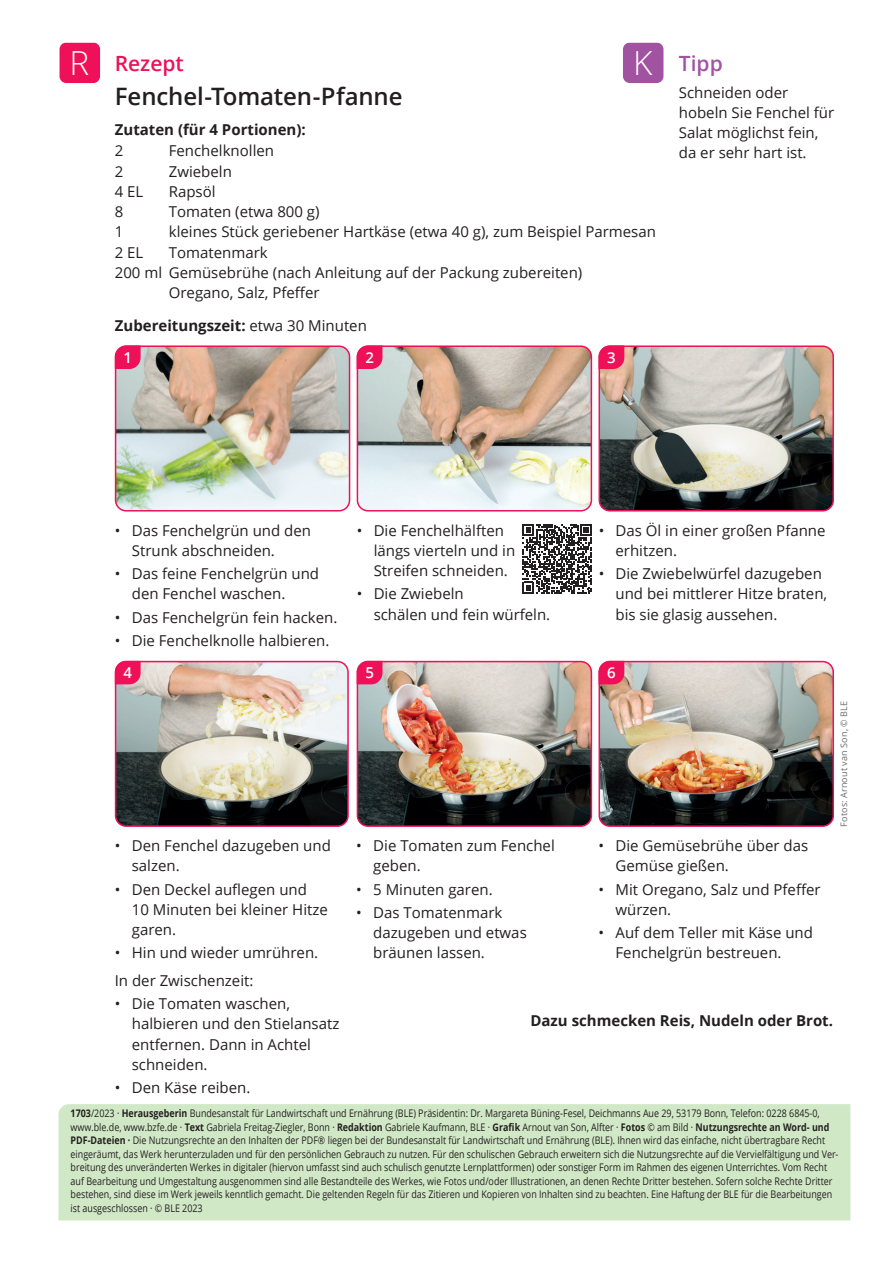
<style>
.page{position:relative;width:893px;height:1263px;background:#fff}
.page>*{position:absolute;margin:0;border:0;box-sizing:border-box;transform-origin:0 0}
.t1{font:300 33.15px "Open Sans";color:#fff}
.t2{font:600 24px "Open Sans";letter-spacing:-.005em;color:#231f20}
.t3{font:600 21px "Open Sans";color:#ee1059}
.t4{font:600 21px "Open Sans";color:#a153a1}
.t5{font:15px/20.2px "Open Sans";color:#231f20}
.t6{font:700 15px "Open Sans";color:#231f20}
.t7{font:600 15px "Open Sans";color:#fff}
.t8{font:10.5px/13.5px "Open Sans";color:#231f20;scale:.85 1}
.t9{font:9px "Open Sans";letter-spacing:.02em;color:#6c6d70}
.s1{font-weight:400}
.s2{font-weight:700}
</style>
<div class="page">
<div style="left:60px;top:43px;width:40px;height:40px;background:#ee1059;border-radius:7px"></div>
<div style="left:623px;top:43px;width:40px;height:40px;background:#a153a1;border-radius:7px"></div>
<img style="left:116px;top:348px;width:234px;height:163px">
<div style="left:115px;top:345px;width:235px;height:166px;border:2px solid #ee1059;border-radius:11px"></div>
<svg style="left:114px;top:345px;width:27px;height:25px"></svg>
<img style="left:357px;top:348px;width:234px;height:163px">
<div style="left:357px;top:345px;width:235px;height:166px;border:2px solid #ee1059;border-radius:11px"></div>
<svg style="left:356px;top:345px;width:27px;height:25px"></svg>
<img style="left:601px;top:348px;width:232px;height:163px">
<div style="left:598px;top:345px;width:236px;height:166px;border:2px solid #ee1059;border-radius:11px"></div>
<svg style="left:598px;top:345px;width:27px;height:25px"></svg>
<img style="left:117px;top:664px;width:229px;height:161px">
<div style="left:115px;top:661px;width:234px;height:166px;border:2px solid #ee1059;border-radius:11px"></div>
<svg style="left:114px;top:660px;width:27px;height:25px"></svg>
<img style="left:357px;top:662px;width:234px;height:163px">
<div style="left:357px;top:661px;width:235px;height:166px;border:2px solid #ee1059;border-radius:11px"></div>
<svg style="left:356px;top:660px;width:27px;height:25px"></svg>
<img style="left:601px;top:663px;width:231px;height:161px">
<div style="left:598px;top:661px;width:236px;height:166px;border:2px solid #ee1059;border-radius:11px"></div>
<svg style="left:598px;top:660px;width:27px;height:25px"></svg>
<svg style="left:522px;top:524px;width:70px;height:69px"></svg>
<div style="left:58px;top:1104px;width:791px;height:115px;background:#d1e8c6"></div>
<h1 class="t1" style="left:69px;top:40px;width:21px">R</h1>
<h1 class="t1" style="left:633px;top:40px;width:21px">K</h1>
<h3 class="t3" style="left:115px;top:49px;width:70px">Rezept</h3>
<h2 class="t2" style="left:115px;top:80px;width:289px">Fenchel-Tomaten-Pfanne</h2>
<h3 class="t6" style="left:115px;top:119px;width:192px">Zutaten (für 4 Portionen):</h3>
<h3 class="t5" style="left:115px;top:140px;width:10px">2</h3>
<h3 class="t5" style="left:169px;top:140px;width:107px">Fenchelknollen</h3>
<h3 class="t5" style="left:115px;top:161px;width:10px">2</h3>
<h3 class="t5" style="left:169px;top:161px;width:65px">Zwiebeln</h3>
<h3 class="t5" style="left:115px;top:181px;width:30px">4 EL</h3>
<h3 class="t5" style="left:169px;top:181px;width:48px">Rapsöl</h3>
<h3 class="t5" style="left:115px;top:201px;width:10px">8</h3>
<h3 class="t5" style="left:169px;top:201px;width:152px">Tomaten (etwa 800 g)</h3>
<h3 class="t5" style="left:115px;top:221px;width:10px">1</h3>
<h3 class="t5" style="left:169px;top:221px;width:489px">kleines Stück geriebener Hartkäse (etwa 40 g), zum Beispiel Parmesan</h3>
<h3 class="t5" style="left:115px;top:242px;width:30px">2 EL</h3>
<h3 class="t5" style="left:169px;top:242px;width:100px">Tomatenmark</h3>
<h3 class="t5" style="left:115px;top:262px;width:469px">200 ml Gemüsebrühe (nach Anleitung auf der Packung zubereiten)</h3>
<h3 class="t5" style="left:169px;top:282px;width:152px">Oregano, Salz, Pfeffer</h3>
<h3 class="t6" style="left:115px;top:315px;width:254px">Zubereitungszeit: <span class="s1">etwa 30 Minuten</span></h3>
<h3 class="t7" style="left:124px;top:347px;width:10px">1</h3>
<h3 class="t7" style="left:365px;top:347px;width:10px">2</h3>
<h3 class="t7" style="left:607px;top:347px;width:10px">3</h3>
<h3 class="t4" style="left:679px;top:49px;width:45px">Tipp</h3>
<h3 class="t5" style="left:679px;top:82px;width:157px">Schneiden oder hobeln Sie Fenchel für<br>Salat möglichst fein, da er sehr hart ist.</h3>
<h3 class="t5" style="left:132px;top:520px;width:181px;text-indent:-17px">• Das Fenchelgrün und den<br>Strunk abschneiden.</h3>
<h3 class="t5" style="left:132px;top:563px;width:189px;text-indent:-17px">• Das feine Fenchelgrün und den Fenchel waschen.</h3>
<h3 class="t5" style="left:115px;top:607px;width:224px">• Das Fenchelgrün fein hacken.</h3>
<h3 class="t5" style="left:115px;top:630px;width:216px">• Die Fenchelknolle halbieren.</h3>
<h3 class="t5" style="left:374px;top:520px;width:143px;text-indent:-17px">• Die Fenchelhälften längs vierteln und in<br>Streifen schneiden.</h3>
<h3 class="t5" style="left:374px;top:583px;width:178px;text-indent:-17px">• Die Zwiebeln<br>schälen und fein würfeln.</h3>
<h3 class="t5" style="left:616px;top:520px;width:212px;text-indent:-17px">• Das Öl in einer großen Pfanne erhitzen.</h3>
<h3 class="t5" style="left:616px;top:563px;width:213px;text-indent:-17px">• Die Zwiebelwürfel dazugeben und bei mittlerer Hitze braten, bis sie glasig aussehen.</h3>
<h3 class="t7" style="left:124px;top:663px;width:10px">4</h3>
<h3 class="t7" style="left:365px;top:663px;width:10px">5</h3>
<h3 class="t7" style="left:607px;top:663px;width:10px">6</h3>
<h3 class="t5" style="left:132px;top:835px;width:201px;text-indent:-17px">• Den Fenchel dazugeben und salzen.</h3>
<h3 class="t5" style="left:132px;top:879px;width:198px;text-indent:-17px">• Den Deckel auflegen und<br>10 Minuten bei kleiner Hitze garen.</h3>
<h3 class="t5" style="left:115px;top:939px;width:205px;line-height:27.5px">• Hin und wieder umrühren.<br>In der Zwischenzeit:</h3>
<h3 class="t5" style="left:132px;top:993px;width:209px;text-indent:-17px">• Die Tomaten waschen, halbieren und den Stielansatz entfernen. Dann in Achtel schneiden.</h3>
<h3 class="t5" style="left:115px;top:1077px;width:137px">• Den Käse reiben.</h3>
<h3 class="t5" style="left:373px;top:835px;width:183px;text-indent:-17px">• Die Tomaten zum Fenchel geben.</h3>
<h3 class="t5" style="left:356px;top:878px;width:138px">• 5 Minuten garen.</h3>
<h3 class="t5" style="left:373px;top:902px;width:155px;text-indent:-17px">• Das Tomatenmark dazugeben und etwas bräunen lassen.</h3>
<h3 class="t5" style="left:616px;top:835px;width:194px;text-indent:-17px">• Die Gemüsebrühe über das<br>Gemüse gießen.</h3>
<h3 class="t5" style="left:616px;top:878px;width:207px;text-indent:-17px">• Mit Oregano, Salz und Pfeffer würzen.</h3>
<h3 class="t5" style="left:616px;top:922px;width:199px;text-indent:-17px">• Auf dem Teller mit Käse und<br>Fenchelgrün bestreuen.</h3>
<p class="t9" style="left:838px;top:827px;width:127px;rotate:-90deg">Fotos: Arnout van Son, © BLE</p>
<h3 class="t6" style="left:530px;top:1010px;width:304px">Dazu schmecken Reis, Nudeln oder Brot.</h3>
<p class="t8" style="left:71px;top:1106px;width:905px"><span class="s2">1703</span>/2023 · <span class="s2">Herausgeberin</span> Bundesanstalt für Landwirtschaft und Ernährung (BLE) Präsidentin: Dr. Margareta Büning-Fesel, Deichmanns Aue 29, 53179 Bonn, Telefon: 0228 6845-0, www.ble.de, www.bzfe.de · <span class="s2">Text</span> Gabriela Freitag-Ziegler, Bonn · <span class="s2">Redaktion</span> Gabriele Kaufmann, BLE · <span class="s2">Grafik</span> Arnout van Son, Alfter · <span class="s2">Fotos</span> © am Bild · <span class="s2">Nutzungsrechte an Word- und PDF-Dateien ·</span> Die Nutzungsrechte an den Inhalten der PDF® liegen bei der Bundesanstalt für Landwirtschaft und Ernährung (BLE). Ihnen wird das einfache, nicht übertragbare Recht eingeräumt, das Werk herunterzuladen und für den persönlichen Gebrauch zu nutzen. Für den schulischen Gebrauch erweitern sich die Nutzungsrechte auf die Vervielfältigung und Ver&shy;breitung des unveränderten Werkes in digitaler (hiervon umfasst sind auch schulisch genutzte Lernplattformen) oder sonstiger Form im Rahmen des eigenen Unterrichtes. Vom Recht auf Bearbeitung und Umgestaltung ausgenommen sind alle Bestandteile des Werkes, wie Fotos und/oder Illustrationen, an denen Rechte Dritter bestehen. Sofern solche Rechte Dritter bestehen, sind diese im Werk jeweils kenntlich gemacht. Die geltenden Regeln für das Zitieren und Kopieren von Inhalten sind zu beachten. Eine Haftung der BLE für die Bearbeitungen ist ausgeschlossen · © BLE 2023</p>
</div>
